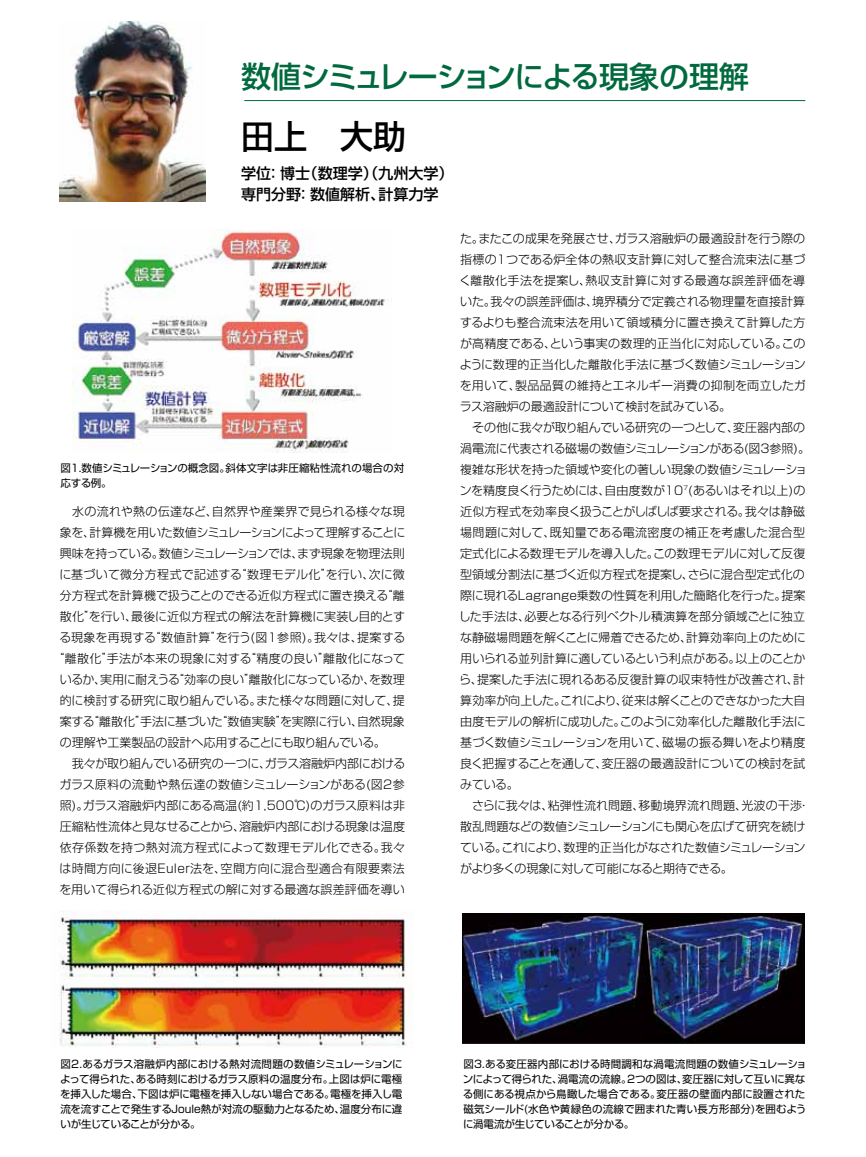
<style>
.page{position:relative;width:866px;height:1157px;background:#fff}
.page>*{position:absolute;margin:0;border:0;box-sizing:border-box;transform-origin:0 0}
.t1{font:500 33px "Shin Go Pro";color:#000}
.t2{font:500 30px "Shin Go Pro";letter-spacing:-.035em;color:#00693e}
.t3{font:500 15px/21px "Shin Go Pro";color:#000}
.t4{font:300 12px/21px "Shin Go Pro";letter-spacing:-.005em;color:#000}
.t5{font:300 12px "Shin Go Pro";letter-spacing:.025em;color:#000}
.t6{font:300 12px "Shin Go Pro";letter-spacing:.02em;color:#000}
.t7{font:300 12px "Shin Go Pro";letter-spacing:-.035em;color:#000}
.t8{font:300 12px "Shin Go Pro";letter-spacing:-.04em;color:#000}
.t9{font:300 12px "Shin Go Pro";letter-spacing:-.03em;color:#000}
.t10{font:300 12px "Shin Go Pro";letter-spacing:.03em;color:#000}
.t11{font:300 12px "Shin Go Pro";letter-spacing:.015em;color:#000}
.t12{font:10.5px/15px "Shin Go Pro";letter-spacing:-.005em;color:#000}
</style>
<div class="page">
<img style="left:60px;top:21px;width:145px;height:181px">
<img style="left:73px;top:230px;width:313px;height:223px">
<img style="left:59px;top:910px;width:354px;height:137px">
<img style="left:462px;top:914px;width:343px;height:130px">
<hr style="left:244px;top:100px;width:561px;height:1px;background:#00693e">
<h2 class="t2" style="left:241px;top:52px;width:509px">数値シミュレーションによる現象の理解</h2>
<h1 class="t1" style="left:241px;top:109px;width:166px">田上　大助</h1>
<p class="t3" style="left:241px;top:161px;width:214px">学位：博士（数理学）（九州大学）専門分野：数値解析、計算力学</p>
<p class="t12" style="left:60px;top:459px;width:345px">図1.数値シミュレーションの概念図。斜体文字は非圧縮粘性流れの場合の対応する例。</p>
<p class="t6" style="left:60px;top:502px;width:347px">　水の流れや熱の伝達など、自然界や産業界で見られる様々な現</p>
<p class="t8" style="left:60px;top:523px;width:347px">象を、計算機を用いた数値シミュレーションによって理解することに</p>
<p class="t9" style="left:60px;top:544px;width:347px">興味を持っている。数値シミュレーションでは、まず現象を物理法則</p>
<p class="t6" style="left:59px;top:565px;width:347px">に基づいて微分方程式で記述する“数理モデル化”を行い、次に微</p>
<p class="t4" style="left:60px;top:584px;width:347px">分方程式を計算機で扱うことのできる近似方程式に置き換える“離</p>
<p class="t11" style="left:60px;top:607px;width:347px">散化”を行い、最後に近似方程式の解法を計算機に実装し目的とす</p>
<p class="t5" style="left:59px;top:628px;width:348px">る現象を再現する“数値計算”を行う(図1参照)。我々は、提案する</p>
<p class="t5" style="left:53px;top:649px;width:354px">“離散化”手法が本来の現象に対する“精度の良い”離散化になって</p>
<p class="t7" style="left:60px;top:670px;width:346px">いるか、実用に耐えうる“効率の良い”離散化になっているか、を数理</p>
<p class="t4" style="left:60px;top:689px;width:346px">的に検討する研究に取り組んでいる。また様々な問題に対して、提</p>
<p class="t4" style="left:60px;top:710px;width:347px">案する“離散化”手法に基づいた“数値実験”を実際に行い、自然現象</p>
<p class="t4" style="left:60px;top:731px;width:327px">の理解や工業製品の設計へ応用することにも取り組んでいる。</p>
<p class="t4" style="left:60px;top:752px;width:347px">　我々が取り組んでいる研究の一つに、ガラス溶融炉内部における</p>
<p class="t4" style="left:59px;top:773px;width:347px">ガラス原料の流動や熱伝達の数値シミュレーションがある(図2参</p>
<p class="t4" style="left:60px;top:794px;width:347px">照)。ガラス溶融炉内部にある高温(約1,500℃)のガラス原料は非</p>
<p class="t4" style="left:60px;top:815px;width:347px">圧縮粘性流体と見なせることから、溶融炉内部における現象は温度</p>
<p class="t5" style="left:60px;top:838px;width:347px">依存係数を持つ熱対流方程式によって数理モデル化できる。我々</p>
<p class="t10" style="left:60px;top:859px;width:347px">は時間方向に後退Euler法を、空間方向に混合型適合有限要素法</p>
<p class="t4" style="left:59px;top:878px;width:347px">を用いて得られる近似方程式の解に対する最適な誤差評価を導い</p>
<p class="t4" style="left:459px;top:227px;width:353px">た。またこの成果を発展させ、ガラス溶融炉の最適設計を行う際の指標の1つである炉全体の熱収支計算に対して整合流束法に基づく離散化手法を提案し、熱収支計算に対する最適な誤差評価を導いた。我々の誤差評価は、境界積分で定義される物理量を直接計算するよりも整合流束法を用いて領域積分に置き換えて計算した方が高精度である、という事実の数理的正当化に対応している。このように数理的正当化した離散化手法に基づく数値シミュレーションを用いて、製品品質の維持とエネルギー消費の抑制を両立したガラス溶融炉の最適設計について検討を試みている。<br>　その他に我々が取り組んでいる研究の一つとして、変圧器内部の渦電流に代表される磁場の数値シミュレーションがある(図3参照)。複雑な形状を持った領域や変化の著しい現象の数値シミュレーションを精度良く行うためには、自由度数が10<sup>7</sup>(あるいはそれ以上)の近似方程式を効率良く扱うことがしばしば要求される。我々は静磁場問題に対して、既知量である電流密度の補正を考慮した混合型定式化による数理モデルを導入した。この数理モデルに対して反復型領域分割法に基づく近似方程式を提案し、さらに混合型定式化の際に現れるLagrange乗数の性質を利用した簡略化を行った。提案した手法は、必要となる行列ベクトル積演算を部分領域ごとに独立な静磁場問題を解くことに帰着できるため、計算効率向上のために用いられる並列計算に適しているという利点がある。以上のことから、提案した手法に現れるある反復計算の収束特性が改善され、計算効率が向上した。これにより、従来は解くことのできなかった大自由度モデルの解析に成功した。このように効率化した離散化手法に基づく数値シミュレーションを用いて、磁場の振る舞いをより精度良く把握することを通して、変圧器の最適設計についての検討を試みている。<br>　さらに我々は、粘弾性流れ問題、移動境界流れ問題、光波の干渉・散乱問題などの数値シミュレーションにも関心を広げて研究を続けている。これにより、数理的正当化がなされた数値シミュレーションがより多くの現象に対して可能になると期待できる。</p>
<p class="t12" style="left:60px;top:1055px;width:344px;text-align:justify">図2.あるガラス溶融炉内部における熱対流問題の数値シミュレーションによって得られた、ある時刻におけるガラス原料の温度分布。上図は炉に電極を挿入した場合、下図は炉に電極を挿入しない場合である。電極を挿入し電流を流すことで発生するJoule熱が対流の駆動力となるため、温度分布に違いが生じていることが分かる。</p>
<p class="t12" style="left:463px;top:1055px;width:345px">図3.ある変圧器内部における時間調和な渦電流問題の数値シミュレーションによって得られた、渦電流の流線。2つの図は、変圧器に対して互いに異なる側にある視点から鳥瞰した場合である。変圧器の壁面内部に設置された磁気シールド(水色や黄緑色の流線で囲まれた青い長方形部分)を囲むように渦電流が生じていることが分かる。</p>
</div>
